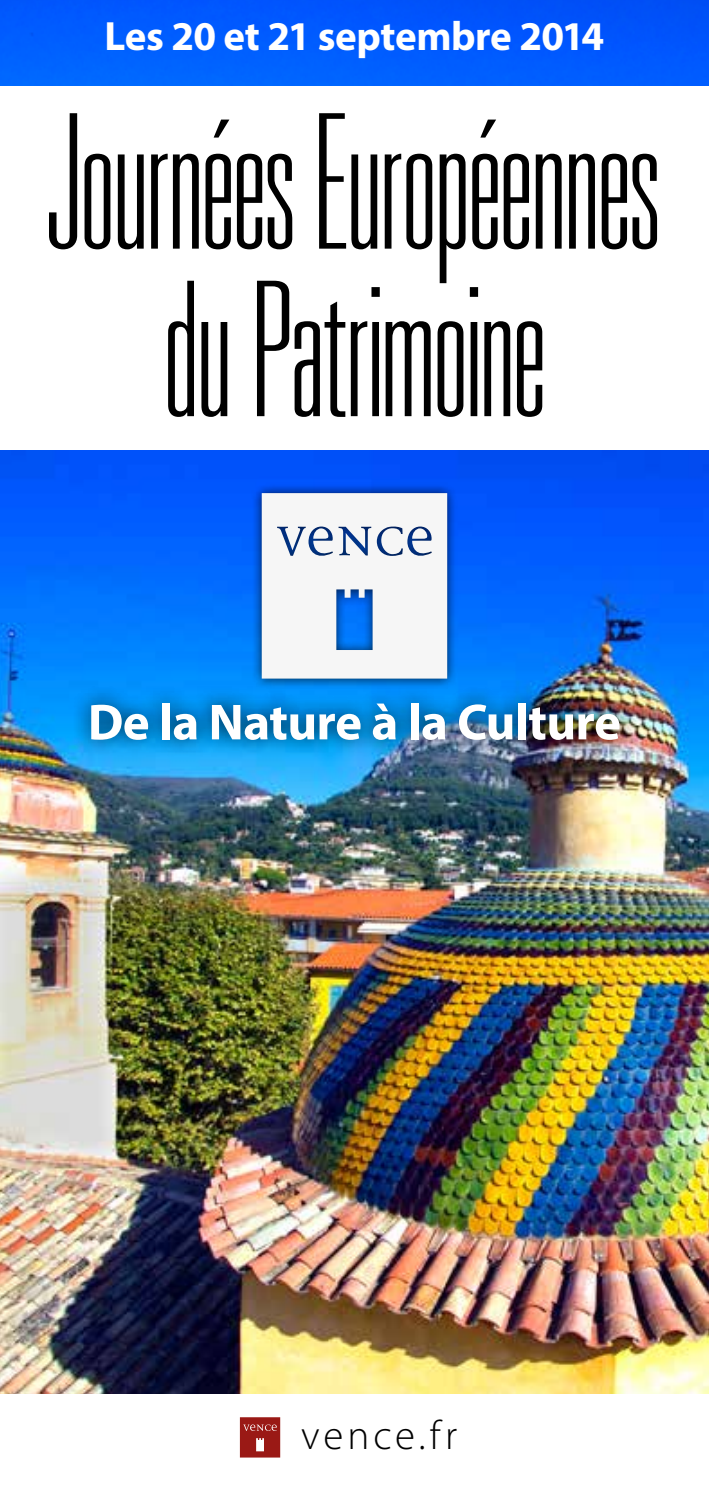
<style>
.page{position:relative;width:709px;height:1489px;background:#fff}
.page>*{position:absolute;margin:0;border:0;box-sizing:border-box;transform-origin:0 0}
.t1{font:100 ultra-condensed 187.5px/167.5px "Univers";letter-spacing:-.02em;color:#000;text-align:center}
.t2{font:700 51px "Myriad Pro";letter-spacing:-.015em;color:#fff}
.t3{font:700 41px "Myriad Pro";letter-spacing:-.015em;color:#fff}
.t4{font:300 41px "Myriad Pro";letter-spacing:.095em;color:#000}
</style>
<div class="page">
<img style="left:0;top:450px;width:709px;height:943px">
<img style="left:0;top:0;width:709px;height:85px">
<div style="left:72px;top:684px;width:566px;height:74px;background:#000;opacity:.75"></div>
<div style="left:251px;top:482px;width:206px;height:207px;background:#000;opacity:.75"></div>
<svg style="left:262px;top:493px;width:185px;height:185px"></svg>
<svg style="left:240px;top:1417px;width:40px;height:40px;background:#a4302d"></svg>
<p class="t3" style="left:105px;top:10px;width:501px">Les 20 et 21 septembre 2014</p>
<p class="t1" style="left:49px;top:101px;width:613px">Journées Européennes du Patrimoine</p>
<p class="t2" style="left:88px;top:689px;width:534px">De la Nature à la Culture</p>
<p class="t4" style="left:301px;top:1410px;width:157px">vence.fr</p>
</div>
